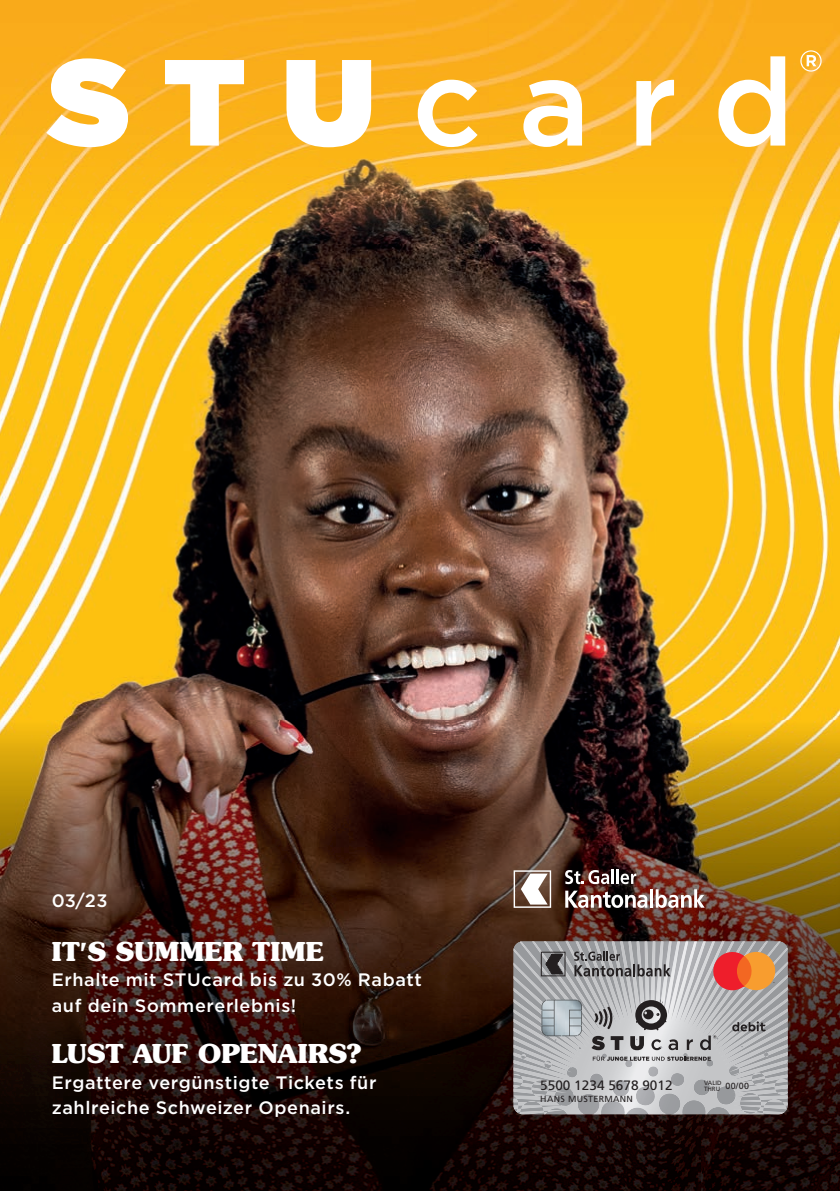
<style>
.page{position:relative;width:840px;height:1191px;background:#fff}
.page>*{position:absolute;margin:0;border:0;box-sizing:border-box;transform-origin:0 0}
.t1{font:700 26px "Souvenir Std";letter-spacing:.005em;color:#fff}
.t2{font:500 18px/25.4px "Gotham";letter-spacing:.03em;color:#fff}
.t3{font:13.6px "Frutiger";color:#231f20}
.t4{font:8.8px "Frutiger";letter-spacing:.035em;color:#231f20}
.t5{font:6.2px "Frutiger";color:#231f20}
.s1{font-family:"Gotham"}
</style>
<div class="page">
<img style="left:0;top:0;width:839px;height:1191px">
<svg style="left:513px;top:870px;width:38px;height:38px"></svg>
<svg style="left:565px;top:890px;width:82px;height:18px"></svg>
<hr style="left:649px;top:889px;width:3px;height:18px;background:#fff">
<svg style="left:655px;top:889px;width:49px;height:19px"></svg>
<svg style="left:565px;top:869px;width:71px;height:15px"></svg>
<img style="left:778px;top:941px;width:9px;height:135px">
<img style="left:513px;top:941px;width:265px;height:173px">
<svg style="left:574px;top:951px;width:96px;height:25px;background:#8b8c8e"></svg>
<svg style="left:540px;top:951px;width:25px;height:25px"></svg>
<svg style="left:541px;top:999px;width:40px;height:37px"></svg>
<svg style="left:591px;top:999px;width:125px;height:61px;background:#acacae"></svg>
<svg style="left:710px;top:949px;width:67px;height:43px;background:#dc7653"></svg>
<svg style="left:731px;top:1021px;width:34px;height:10px"></svg>
<svg style="left:46px;top:58px;width:82px;height:89px"></svg>
<svg style="left:165px;top:60px;width:79px;height:86px"></svg>
<svg style="left:286px;top:60px;width:85px;height:87px"></svg>
<svg style="left:417px;top:80px;width:60px;height:67px"></svg>
<svg style="left:523px;top:80px;width:58px;height:67px"></svg>
<svg style="left:636px;top:79px;width:37px;height:67px"></svg>
<svg style="left:718px;top:56px;width:66px;height:91px"></svg>
<svg style="left:799px;top:50px;width:22px;height:22px"></svg>
<p class="t2" style="left:52px;top:887px;width:57px">03/23</p>
<h1 class="t1" style="left:52px;top:934px;width:273px">IT<span class="s1">'</span>S SUMMER TIME</h1>
<p class="t2" style="left:52px;top:967px;width:371px">Erhalte mit STUcard bis zu 30% Rabatt auf dein Sommererlebnis!</p>
<h1 class="t1" style="left:52px;top:1037px;width:311px">LUST AUF OPENAIRS?</h1>
<p class="t2" style="left:52px;top:1069px;width:326px">Ergattere vergünstigte Tickets für zahlreiche Schweizer Openairs.</p>
<p class="t3" style="left:540px;top:1077px;width:134px">5500 1234 5678 9012</p>
<p class="t5" style="left:703px;top:1079px;width:19px">VALID</p>
<p class="t4" style="left:703px;top:1080px;width:46px"><sub>THRU</sub> 00/00</p>
<p class="t4" style="left:540px;top:1094px;width:94px">HANS MUSTERMANN</p>
</div>
